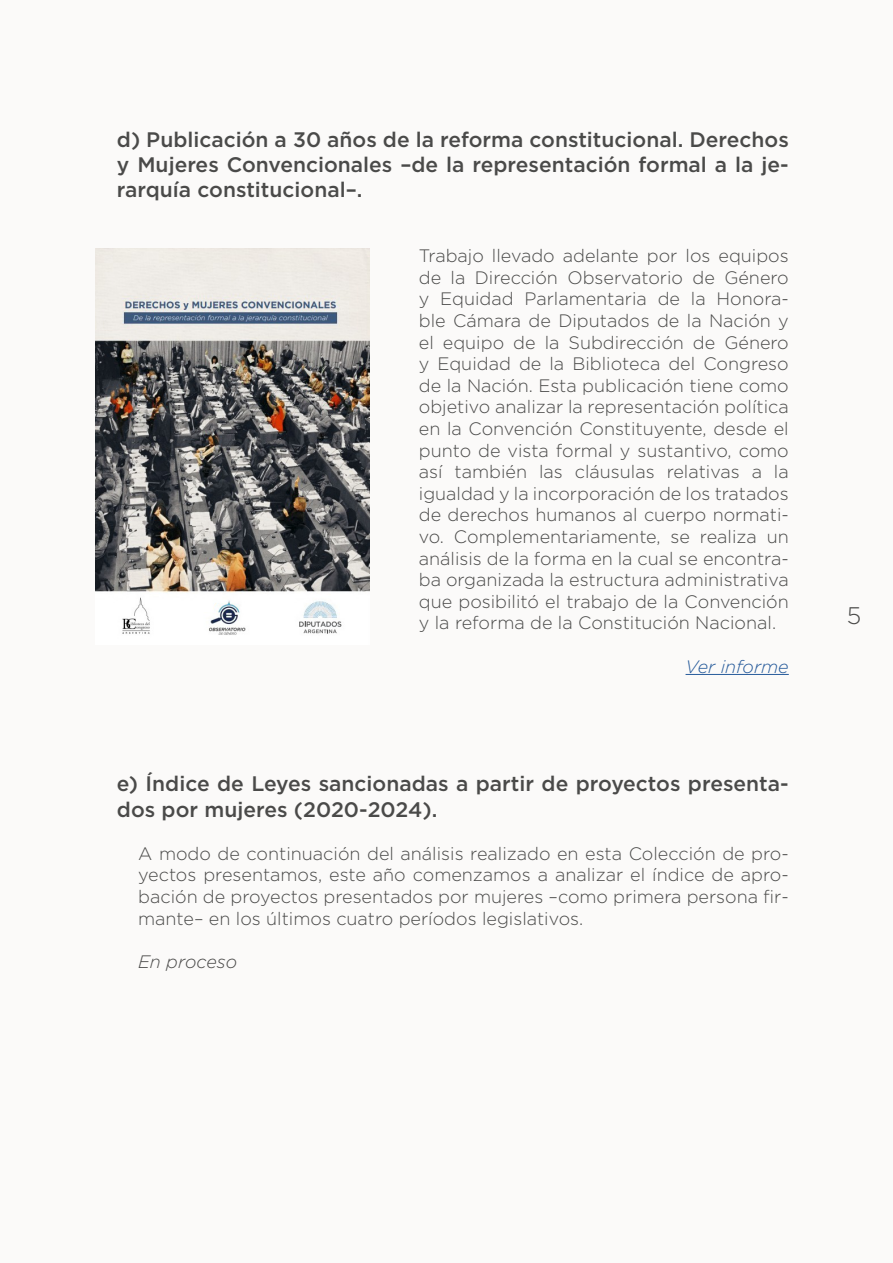
<style>
.page{position:relative;width:893px;height:1263px;background:#fbfaf9}
.page>*{position:absolute;margin:0;border:0;box-sizing:border-box;transform-origin:0 0}
.t1{font:300 24px "Gotham";color:#4a4a49}
.t2{font:500 21px/25.2px "Gotham";color:#4a4a49;text-align:justify}
.t3{font:300 18px/21.6px "Gotham";color:#4a4a49;text-align:justify}
.t4{font:italic 300 18px "Gotham";color:#275b9b}
.t5{font:italic 300 18px "Gotham";color:#4a4a49}
</style>
<div class="page">
<hr style="left:685px;top:674px;width:104px;height:1px;background:#275b9b">
<img style="left:95px;top:249px;width:275px;height:386px">
<p class="t2" style="left:117px;top:127px;width:673px">d) Publicación a 30 años de la reforma constitucional. Derechos y Mujeres Convencionales –de la representación formal a la je&shy;rarquía constitucional–.</p>
<p class="t3" style="left:419px;top:245px;width:371px">Trabajo llevado adelante por los equipos de la Dirección Observatorio de Género y Equidad Parlamentaria de la Honora&shy;ble Cámara de Diputados de la Nación y el equipo de la Subdirección de Género y Equidad de la Biblioteca del Congreso de la Nación. Esta publicación tiene como objetivo analizar la representación política en la Convención Constituyente, desde el punto de vista formal y sustantivo, como así también las cláusulas relativas a la igualdad y la incorporación de los tratados de derechos humanos al cuerpo normati&shy;vo. Complementariamente, se realiza un análisis de la forma en la cual se encontra&shy;ba organizada la estructura administrativa que posibilitó el trabajo de la Convención y la reforma de la Constitución Nacional.</p>
<p class="t4" style="left:685px;top:655px;width:105px">Ver informe</p>
<p class="t2" style="left:117px;top:771px;width:673px">e) Índice de Leyes sancionadas a partir de proyectos presenta&shy;dos por mujeres (2020-2024).</p>
<p class="t3" style="left:138px;top:842px;width:652px">A modo de continuación del análisis realizado en esta Colección de pro&shy;yectos presentamos, este año comenzamos a analizar el índice de apro&shy;bación de proyectos presentados por mujeres –como primera persona fir&shy;mante– en los últimos cuatro períodos legislativos.</p>
<p class="t5" style="left:138px;top:950px;width:100px">En proceso</p>
<h1 class="t1" style="left:847px;top:600px;width:16px">5</h1>
</div>
